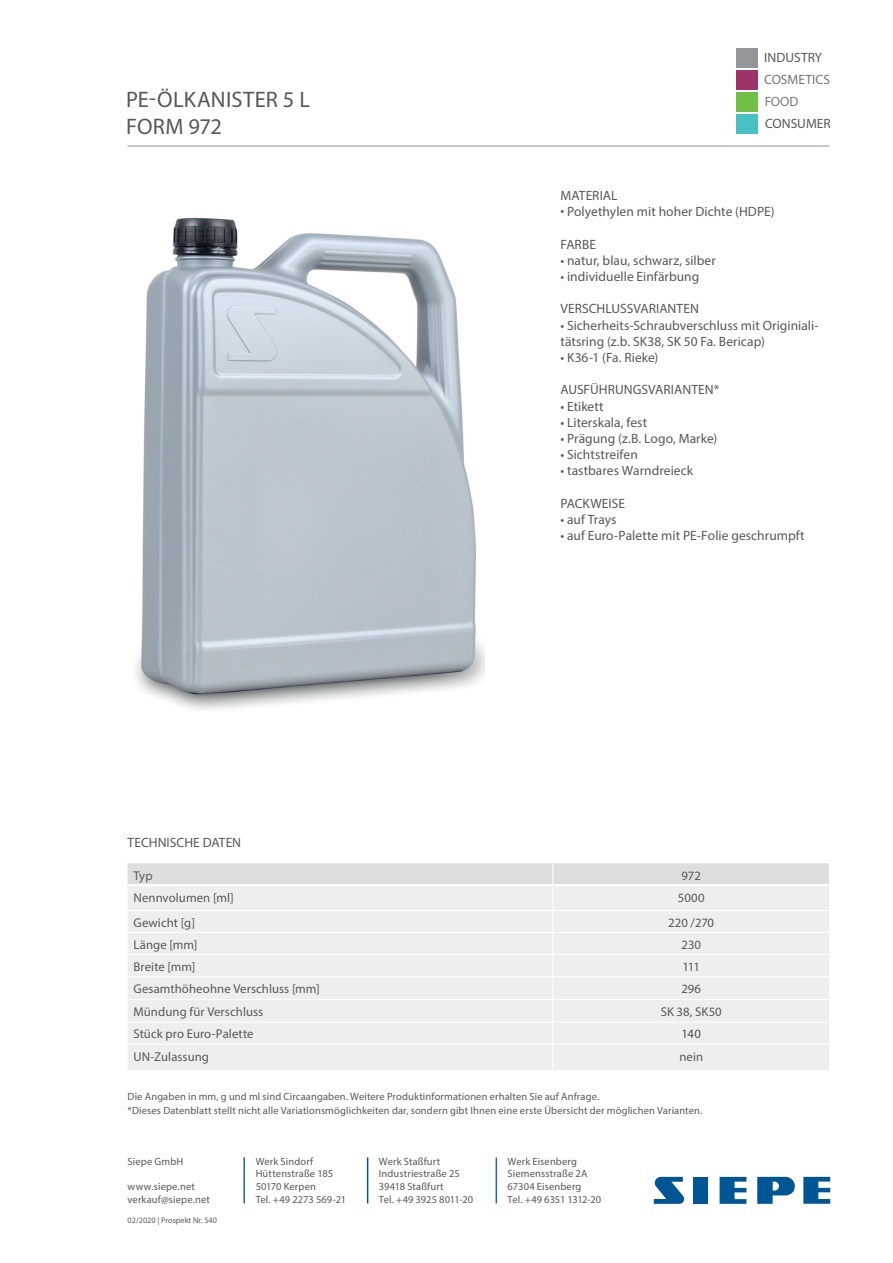
<style>
.page{position:relative;width:893px;height:1263px;background:#fff}
.page>*{position:absolute;margin:0;border:0;box-sizing:border-box;transform-origin:0 0}
.t1{font:22.5px/27px "Myriad Pro";letter-spacing:.005em;color:#57585a}
.t2{font:13.5px/16.2px "Myriad Pro";color:#57585a}
.t3{font:13.5px "Myriad Pro";letter-spacing:.01em;color:#4f5252}
.t4{font:12.75px "Myriad Pro";letter-spacing:.005em;color:#57585a}
.t5{font:12.75px "Myriad Pro";color:#4f5252}
.t6{font:10.5px/12.6px "Myriad Pro";letter-spacing:.01em;color:#57585a}
.t7{font:8.25px "Myriad Pro";color:#57585a}
</style>
<div class="page">
<hr style="left:128px;top:146px;width:701px;height:1px;background:#929394">
<hr style="left:367px;top:1157px;width:1px;height:46px;background:#005595">
<hr style="left:496px;top:1157px;width:1px;height:46px;background:#1e68a7">
<hr style="left:243px;top:1157px;width:2px;height:46px;background:#1e68a7">
<svg style="left:128px;top:863px;width:701px;height:207px;background:#ededee"></svg>
<hr style="left:128px;top:1021px;width:425px;height:2px;background:#fff">
<hr style="left:553px;top:1021px;width:277px;height:2px;background:#fff">
<div style="left:694px;top:1177px;width:14px;height:27px;background:#005595"></div>
<svg style="left:720px;top:1177px;width:26px;height:27px"></svg>
<svg style="left:757px;top:1177px;width:38px;height:27px"></svg>
<svg style="left:803px;top:1177px;width:27px;height:27px"></svg>
<svg style="left:654px;top:1177px;width:30px;height:27px"></svg>
<img style="left:136px;top:218px;width:348px;height:492px">
<div style="left:736px;top:49px;width:21px;height:19px;background:#939598"></div>
<div style="left:736px;top:71px;width:21px;height:19px;background:#9e336a"></div>
<div style="left:736px;top:93px;width:21px;height:19px;background:#71bf44"></div>
<div style="left:736px;top:115px;width:21px;height:19px;background:#49c1c2"></div>
<h1 class="t1" style="left:126px;top:85px;width:186px">PE-ÖLKANISTER 5 L<br>FORM 972</h1>
<p class="t2" style="left:128px;top:834px;width:115px">TECHNISCHE DATEN</p>
<p class="t2" style="left:764px;top:50px;width:60px">INDUSTRY</p>
<p class="t3" style="left:764px;top:71px;width:67px">COSMETICS</p>
<p class="t2" style="left:764px;top:90px;width:68px;line-height:22.2px">FOOD<br>CONSUMER</p>
<p class="t2" style="left:560px;top:187px;width:59px">MATERIAL</p>
<p class="t2" style="left:560px;top:203px;width:216px">• Polyethylen mit hoher Dichte (HDPE)</p>
<p class="t2" style="left:560px;top:236px;width:37px">FARBE</p>
<p class="t2" style="left:560px;top:252px;width:157px">• natur, blau, schwarz, silber</p>
<p class="t2" style="left:560px;top:268px;width:141px">• individuelle Einfärbung</p>
<p class="t2" style="left:560px;top:300px;width:140px">VERSCHLUSSVARIANTEN</p>
<p class="t2" style="left:560px;top:317px;width:260px">• Sicherheits-Schraubverschluss mit Originiali&shy;tätsring (z.b. SK38, SK 50 Fa. Bericap)</p>
<p class="t2" style="left:560px;top:349px;width:99px">• K36-1 (Fa. Rieke)</p>
<p class="t2" style="left:560px;top:381px;width:161px">AUSFÜHRUNGSVARIANTEN*</p>
<p class="t2" style="left:560px;top:398px;width:45px">• Etikett</p>
<p class="t2" style="left:560px;top:414px;width:88px">• Literskala, fest</p>
<p class="t2" style="left:560px;top:430px;width:158px">• Prägung (z.B. Logo, Marke)</p>
<p class="t2" style="left:560px;top:446px;width:79px">• Sichtstreifen</p>
<p class="t2" style="left:560px;top:462px;width:134px">• tastbares Warndreieck</p>
<p class="t2" style="left:560px;top:495px;width:66px">PACKWEISE</p>
<p class="t2" style="left:560px;top:511px;width:58px">• auf Trays</p>
<p class="t2" style="left:560px;top:527px;width:246px">• auf Euro-Palette mit PE-Folie geschrumpft</p>
<p class="t4" style="left:134px;top:867px;width:21px">Typ</p>
<p class="t4" style="left:682px;top:867px;width:21px">972</p>
<p class="t4" style="left:134px;top:889px;width:102px">Nennvolumen [ml]</p>
<p class="t4" style="left:678px;top:889px;width:28px">5000</p>
<p class="t4" style="left:134px;top:914px;width:63px">Gewicht [g]</p>
<p class="t4" style="left:668px;top:914px;width:47px">220 /270</p>
<p class="t4" style="left:134px;top:936px;width:65px">Länge [mm]</p>
<p class="t4" style="left:681px;top:936px;width:21px">230</p>
<p class="t4" style="left:134px;top:959px;width:63px">Breite [mm]</p>
<p class="t4" style="left:683px;top:959px;width:19px">111</p>
<p class="t4" style="left:134px;top:981px;width:188px">Gesamthöheohne Verschluss [mm]</p>
<p class="t4" style="left:681px;top:981px;width:21px">296</p>
<p class="t4" style="left:134px;top:1004px;width:131px">Mündung für Verschluss</p>
<p class="t4" style="left:661px;top:1004px;width:63px">SK 38, SK50</p>
<p class="t4" style="left:134px;top:1026px;width:122px">Stück pro Euro-Palette</p>
<p class="t5" style="left:682px;top:1026px;width:21px">140</p>
<p class="t4" style="left:134px;top:1048px;width:77px">UN-Zulassung</p>
<p class="t4" style="left:679px;top:1048px;width:25px">nein</p>
<p class="t6" style="left:128px;top:1090px;width:576px;line-height:13.5px">Die Angaben in mm, g und ml sind Circaangaben. Weitere Produktinformationen erhalten Sie auf Anfrage.<br>*Dieses Datenblatt stellt nicht alle Variationsmöglichkeiten dar, sondern gibt Ihnen eine erste Übersicht der möglichen Varianten.</p>
<p class="t6" style="left:128px;top:1155px;width:57px">Siepe GmbH</p>
<p class="t6" style="left:128px;top:1180px;width:84px">www.siepe.net verkauf@siepe.net</p>
<p class="t7" style="left:128px;top:1215px;width:91px">02/2020 | Prospekt Nr. 540</p>
<p class="t6" style="left:256px;top:1155px;width:92px">Werk Sindorf<br>Hüttenstraße 185<br>50170 Kerpen<br>Tel. +49 2273 569-21</p>
<p class="t6" style="left:379px;top:1155px;width:96px">Werk Staßfurt<br>Industriestraße 25<br>39418 Staßfurt<br>Tel. +49 3925 8011-20</p>
<p class="t6" style="left:508px;top:1155px;width:95px">Werk Eisenberg<br>Siemensstraße 2A<br>67304 Eisenberg<br>Tel. +49 6351 1312-20</p>
</div>
